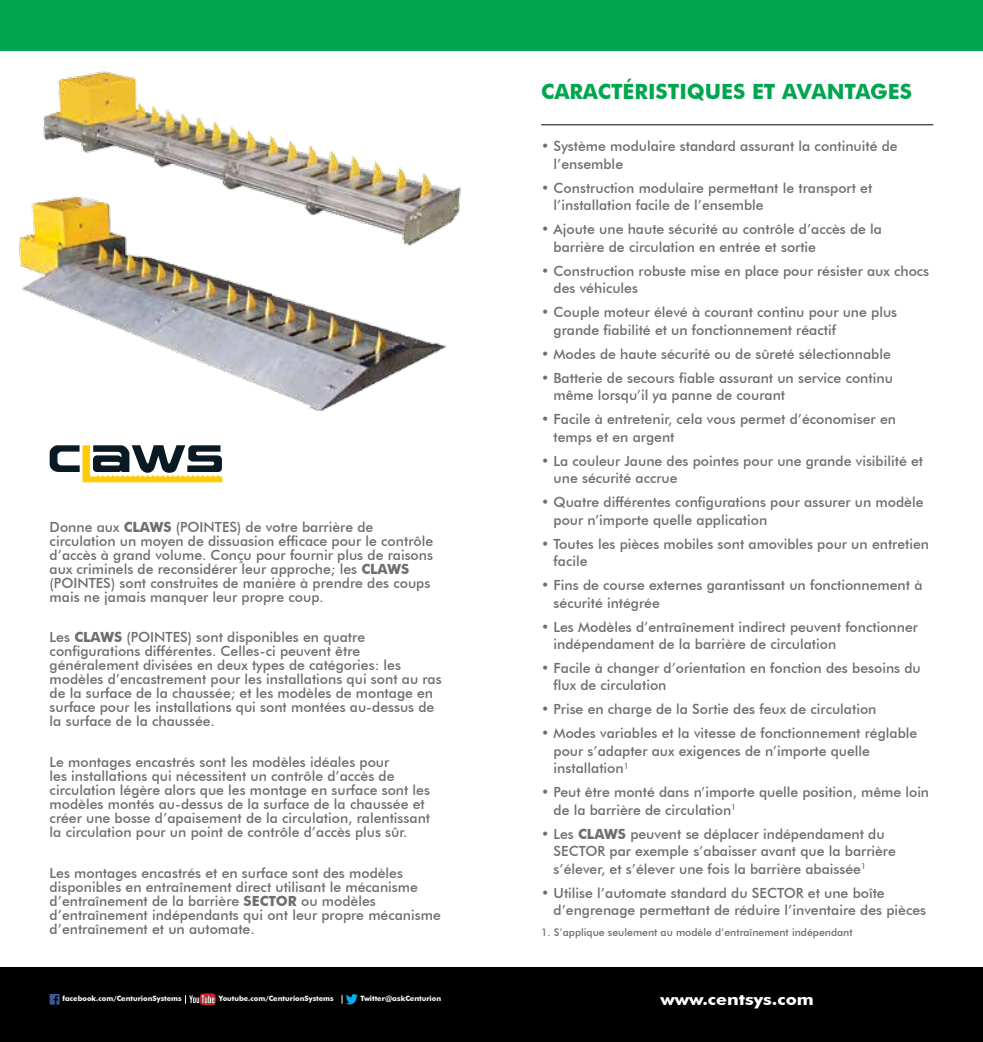
<style>
.page{position:relative;width:983px;height:1042px;background:#fff}
.page>*{position:absolute;margin:0;border:0;box-sizing:border-box;transform-origin:0 0}
.t1{font:700 21px "Futura BT";color:#00a64f}
.t2{font:700 15.75px "Futura BT";color:#fff;scale:1.14 1}
.t3{font:500 14px/14px "Futura BT";color:#6d6e71}
.t4{font:500 10.5px "Futura BT";color:#6d6e71}
.t5{font:700 7.35px "Futura BT";color:#fff}
.s1{font-weight:700}
</style>
<div class="page">
<div style="left:0;top:0;width:982px;height:51px;background:#00a64f"></div>
<div style="left:0;top:967px;width:982px;height:75px;background:#000"></div>
<svg style="left:50px;top:994px;width:9px;height:10px"></svg>
<svg style="left:185px;top:993px;width:31px;height:12px"></svg>
<svg style="left:341px;top:994px;width:16px;height:11px"></svg>
<hr style="left:541px;top:124px;width:392px;height:1px;background:#414042">
<img style="left:43px;top:71px;width:418px;height:153px">
<img style="left:19px;top:192px;width:431px;height:220px">
<svg style="left:50px;top:445px;width:172px;height:37px"></svg>
<p class="t3" style="left:50px;top:519px;width:385px">Donne aux <span class="s1">CLAWS</span> (POINTES) de votre barrière de circulation un moyen de dissuasion efficace pour le contrôle d’accès à grand volume. Conçu pour fournir plus de raisons aux criminels de reconsidérer leur approche; les <span class="s1">CLAWS </span>(POINTES) sont construites de manière à prendre des coups mais ne jamais manquer leur propre coup.</p>
<p class="t3" style="left:50px;top:630px;width:393px">Les <span class="s1">CLAWS</span> (POINTES) sont disponibles en quatre configurations différentes. Celles-ci peuvent être généralement divisées en deux types de catégories: les modèles d’encastrement pour les installations qui sont au ras de la surface de la chaussée; et les modèles de montage en surface pour les installations qui sont montées au-dessus de la surface de la chaussée.</p>
<p class="t3" style="left:50px;top:755px;width:382px">Le montages encastrés sont les modèles idéales pour<br>les installations qui nécessitent un contrôle d’accès de circulation légère alors que les montage en surface sont les modèles montés au-dessus de la surface de la chaussée et créer une bosse d’apaisement de la circulation, ralentissant la circulation pour un point de contrôle d’accès plus sûr.</p>
<p class="t3" style="left:50px;top:866px;width:392px">Les montages encastrés et en surface sont des modèles disponibles en entraînement direct utilisant le mécanisme d’entraînement de la barrière <span class="s1">SECTOR</span> ou modèles d’entraînement indépendants qui ont leur propre mécanisme d’entraînement et un automate.</p>
<h1 class="t1" style="left:541px;top:78px;width:372px">CARACTÉRISTIQUES ET AVANTAGES</h1>
<p class="t3" style="left:553px;top:138px;width:345px;line-height:17.5px;text-indent:-12px">• Système modulaire standard assurant la continuité de l’ensemble</p>
<p class="t3" style="left:553px;top:179px;width:320px;line-height:17.5px;text-indent:-12px">• Construction modulaire permettant le transport et l’installation facile de l’ensemble</p>
<p class="t3" style="left:553px;top:220px;width:330px;line-height:17.5px;text-indent:-12px">• Ajoute une haute sécurité au contrôle d’accès de la barrière de circulation en entrée et sortie</p>
<p class="t3" style="left:553px;top:262px;width:377px;line-height:17.5px;text-indent:-12px">• Construction robuste mise en place pour résister aux chocs des véhicules</p>
<p class="t3" style="left:553px;top:303px;width:345px;line-height:17.5px;text-indent:-12px">• Couple moteur élevé à courant continu pour une plus grande fiabilité et un fonctionnement réactif</p>
<p class="t3" style="left:541px;top:347px;width:351px">• Modes de haute sécurité ou de sûreté sélectionnable</p>
<p class="t3" style="left:553px;top:369px;width:341px;line-height:17.5px;text-indent:-12px">• Batterie de secours fiable assurant un service continu même lorsqu’il ya panne de courant</p>
<p class="t3" style="left:553px;top:410px;width:344px;line-height:17.5px;text-indent:-12px">• Facile à entretenir, cela vous permet d’économiser en temps et en argent</p>
<p class="t3" style="left:553px;top:452px;width:371px;line-height:17.5px;text-indent:-12px">• La couleur Jaune des pointes pour une grande visibilité et une sécurité accrue</p>
<p class="t3" style="left:553px;top:493px;width:371px;line-height:17.5px;text-indent:-12px">• Quatre différentes configurations pour assurer un modèle pour n’importe quelle application</p>
<p class="t3" style="left:553px;top:535px;width:377px;line-height:17.5px;text-indent:-12px">• Toutes les pièces mobiles sont amovibles pour un entretien facile</p>
<p class="t3" style="left:553px;top:576px;width:370px;line-height:17.5px;text-indent:-12px">• Fins de course externes garantissant un fonctionnement à sécurité intégrée</p>
<p class="t3" style="left:553px;top:618px;width:366px;line-height:17.5px;text-indent:-12px">• Les Modèles d’entraînement indirect peuvent fonctionner indépendament de la barrière de circulation</p>
<p class="t3" style="left:553px;top:659px;width:368px;line-height:17.5px;text-indent:-12px">• Facile à changer d’orientation en fonction des besoins du flux de circulation</p>
<p class="t3" style="left:541px;top:702px;width:337px">• Prise en charge de la Sortie des feux de circulation</p>
<p class="t3" style="left:553px;top:724px;width:365px;line-height:17.5px;text-indent:-12px">• Modes variables et la vitesse de fonctionnement réglable pour s’adapter aux exigences de n’importe quelle installation<sup>1</sup></p>
<p class="t3" style="left:553px;top:783px;width:377px;line-height:17.5px;text-indent:-12px">• Peut être monté dans n’importe quelle position, même loin de la barrière de circulation<sup>1</sup></p>
<p class="t3" style="left:553px;top:825px;width:344px;line-height:17.5px;text-indent:-12px">• Les <span class="s1">CLAWS</span> peuvent se déplacer indépendament du<br>SECTOR par exemple s’abaisser avant que la barrière s’élever, et s’élever une fois la barrière abaissée<sup>1</sup></p>
<p class="t3" style="left:553px;top:884px;width:374px;line-height:17.5px;text-indent:-12px">• Utilise l’automate standard du SECTOR et une boîte d’engrenage permettant de réduire l’inventaire des pièces</p>
<p class="t4" style="left:541px;top:926px;width:313px">1. S’applique seulement au modèle d’entraînement indépendant</p>
<p class="t5" style="left:62px;top:994px;width:121px">facebook.com/CenturionSystems</p>
<p class="t5" style="left:219px;top:994px;width:116px">Youtube.com/CenturionSystems</p>
<p class="t5" style="left:360px;top:994px;width:82px">Twitter@askCenturion</p>
<p class="t2" style="left:660px;top:990px;width:136px">www.centsys.com</p>
</div>
